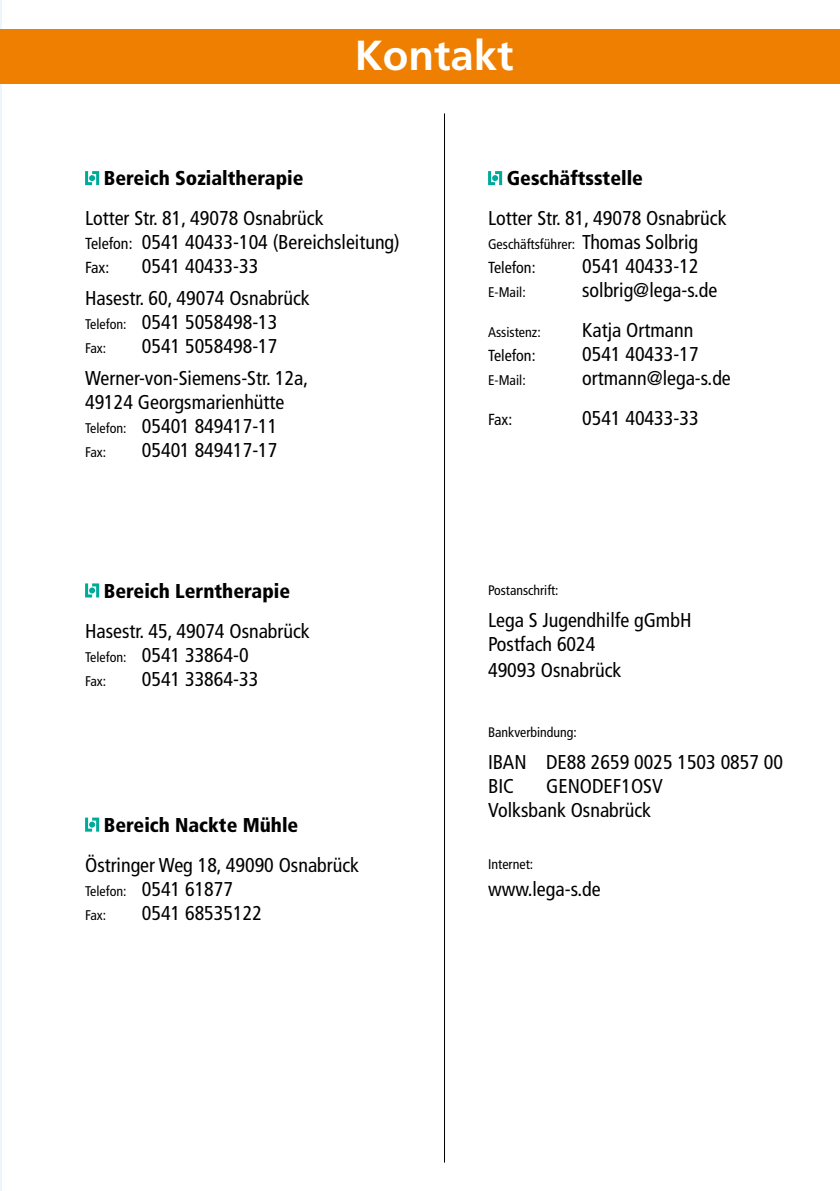
<style>
.page{position:relative;width:840px;height:1191px;background:#fff}
.page>*{position:absolute;margin:0;border:0;box-sizing:border-box;transform-origin:0 0}
.t1{font:700 42px "Frutiger";color:#fff}
.t2{font:condensed 20px/24px "Frutiger";color:#000}
.t3{font:900 condensed 20px "Frutiger";color:#000}
.t4{font:condensed 16px "Frutiger";color:#000}
.t5{font:condensed 14px "Frutiger";color:#000}
.t6{font:condensed 13.8px "Frutiger";color:#000}
.s1{font-size:16px}
.s2{font-size:14px}
.s3{font-size:20px}
</style>
<div class="page">
<hr style="left:0;top:0;width:1px;height:1191px;background:#ebf6fc">
<div style="left:0;top:29px;width:839px;height:55px;background:#ee7f00"></div>
<svg style="left:85px;top:171px;width:14px;height:14px"></svg>
<svg style="left:85px;top:583px;width:14px;height:14px"></svg>
<svg style="left:85px;top:817px;width:14px;height:14px"></svg>
<svg style="left:488px;top:171px;width:14px;height:14px"></svg>
<hr style="left:444px;top:113px;width:1px;height:1049px;background:#000">
<h1 class="t1" style="left:354px;top:31px;width:160px">Kontakt</h1>
<p class="t3" style="left:104px;top:166px;width:201px">Bereich Sozialtherapie</p>
<p class="t2" style="left:85px;top:206px;width:316px">Lotter Str. 81, 49078 Osnabrück<br><span class="s1">Telefon:</span> 0541 40433-104 (Bereichsleitung)</p>
<p class="t4" style="left:85px;top:258px;width:26px">Fax:</p>
<p class="t2" style="left:85px;top:250px;width:226px;line-height:32px;text-align:center">0541 40433-33<br>Hasestr. 60, 49074 Osnabrück</p>
<p class="t2" style="left:85px;top:310px;width:194px"><span class="s2">Telefon:</span> 0541 5058498-13</p>
<p class="t5" style="left:85px;top:340px;width:23px">Fax:</p>
<p class="t2" style="left:85px;top:330px;width:225px;line-height:32px;text-indent:57px">0541 5058498-17<br>Werner-von-Siemens-Str. 12a,</p>
<p class="t2" style="left:85px;top:390px;width:201px">49124 Georgsmarienhütte<br><span class="s2">Telefon:</span> 05401 849417-11</p>
<p class="t5" style="left:85px;top:444px;width:23px">Fax:</p>
<p class="t2" style="left:142px;top:438px;width:137px">05401 849417-17</p>
<p class="t3" style="left:104px;top:578px;width:187px">Bereich Lerntherapie</p>
<p class="t2" style="left:85px;top:619px;width:226px">Hasestr. 45, 49074 Osnabrück<br><span class="s2">Telefon:</span> 0541 33864-0</p>
<p class="t5" style="left:85px;top:672px;width:23px">Fax:</p>
<p class="t2" style="left:142px;top:667px;width:118px">0541 33864-33</p>
<p class="t3" style="left:104px;top:812px;width:196px">Bereich Nackte Mühle</p>
<p class="t2" style="left:85px;top:853px;width:275px">Östringer Weg 18, 49090 Osnabrück<br><span class="s2">Telefon:</span> 0541 61877</p>
<p class="t5" style="left:85px;top:906px;width:23px">Fax:</p>
<p class="t2" style="left:142px;top:901px;width:121px">0541 68535122</p>
<p class="t3" style="left:506px;top:166px;width:137px">Geschäftsstelle</p>
<p class="t2" style="left:488px;top:206px;width:240px">Lotter Str. 81, 49078 Osnabrück</p>
<p class="t5" style="left:488px;top:236px;width:211px">Geschäftsführer: <span class="s3">Thomas Solbrig</span></p>
<p class="t4" style="left:488px;top:258px;width:49px">Telefon:</p>
<p class="t2" style="left:582px;top:254px;width:118px">0541 40433-12</p>
<p class="t5" style="left:488px;top:284px;width:39px">E-Mail:</p>
<p class="t2" style="left:582px;top:278px;width:137px">solbrig@lega-s.de</p>
<p class="t5" style="left:488px;top:324px;width:54px">Assistenz:</p>
<p class="t2" style="left:582px;top:318px;width:113px">Katja Ortmann</p>
<p class="t4" style="left:488px;top:346px;width:49px">Telefon:</p>
<p class="t2" style="left:582px;top:342px;width:118px">0541 40433-17</p>
<p class="t5" style="left:488px;top:372px;width:39px">E-Mail:</p>
<p class="t2" style="left:582px;top:366px;width:150px">ortmann@lega-s.de</p>
<p class="t4" style="left:488px;top:410px;width:26px">Fax:</p>
<p class="t2" style="left:582px;top:406px;width:118px">0541 40433-33</p>
<p class="t6" style="left:488px;top:582px;width:72px">Postanschrift:</p>
<p class="t2" style="left:488px;top:608px;width:205px">Lega S Jugendhilfe gGmbH<br>Postfach 6024</p>
<p class="t2" style="left:488px;top:658px;width:135px">49093 Osnabrück</p>
<p class="t6" style="left:488px;top:724px;width:90px">Bankverbindung:</p>
<p class="t2" style="left:488px;top:750px;width:296px">IBAN DE88 2659 0025 1503 0857 00<br>BIC</p>
<p class="t2" style="left:488px;top:774px;width:176px;text-indent:58px">GENODEF1OSV<br>Volksbank Osnabrück</p>
<p class="t5" style="left:488px;top:856px;width:47px">Internet:</p>
<p class="t2" style="left:488px;top:877px;width:114px">www.lega-s.de</p>
</div>
